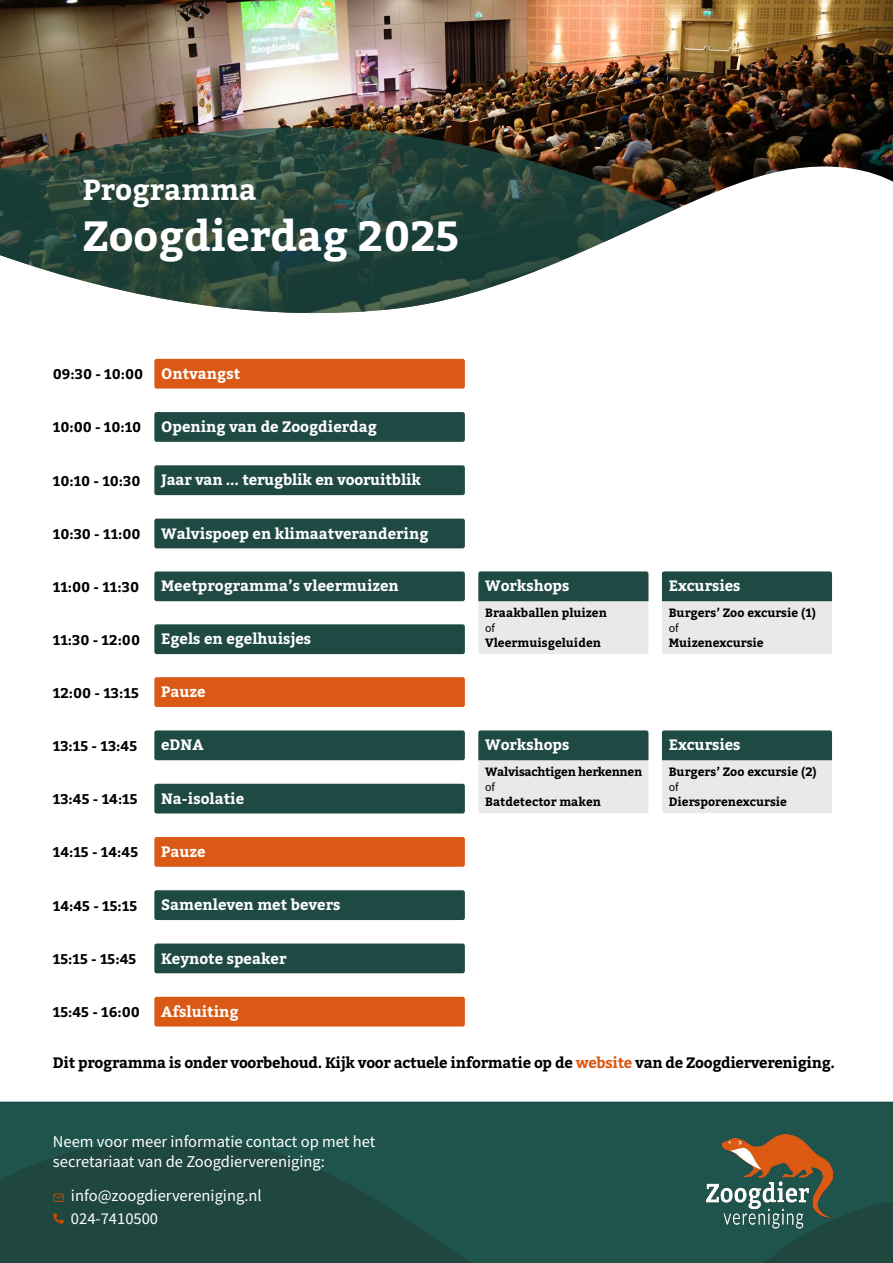
<style>
.page{position:relative;width:893px;height:1263px;background:#fff}
.page>*{position:absolute;margin:0;border:0;box-sizing:border-box;transform-origin:0 0}
.t1{font:700 42px "Bitter";color:#fff}
.t2{font:700 28.95px "Bitter";color:#fff}
.t3{font:16.5px/19.8px "Source Sans Pro";color:#fff}
.t4{font:700 15px "Bitter";color:#fff}
.t5{font:700 15px "Bitter";letter-spacing:-.02em;color:#000}
.t6{font:700 13.95px "Bitter";color:#000}
.t7{font:700 12px "Bitter";color:#000}
.t8{font:700 12px "Bitter";letter-spacing:-.025em;color:#000}
.t9{font:12px "Source Sans Pro";color:#000}
.s1{color:#da5914}
</style>
<div class="page">
<img style="left:0;top:0;width:893px;height:209px">
<svg style="left:0;top:123px;width:676px;height:191px"></svg>
<div style="left:0;top:1102px;width:893px;height:30px;background:#1f544c"></div>
<svg style="left:0;top:1132px;width:893px;height:131px;background:#1f4d46"></svg>
<img style="left:706px;top:1135px;width:126px;height:98px">
<svg style="left:53px;top:1193px;width:11px;height:9px"></svg>
<img style="left:51px;top:1212px;width:15px;height:12px">
<svg style="left:478px;top:571px;width:170px;height:83px;background:#a1b0ad"></svg>
<svg style="left:662px;top:571px;width:170px;height:83px;background:#a1b0ac"></svg>
<svg style="left:478px;top:730px;width:170px;height:83px;background:#a1b0ad"></svg>
<svg style="left:662px;top:730px;width:170px;height:83px;background:#a1b0ac"></svg>
<div style="left:154px;top:359px;width:311px;height:30px;background:#da5914;border-radius:2px"></div>
<div style="left:154px;top:412px;width:311px;height:30px;background:#1f4a43;border-radius:2px"></div>
<div style="left:154px;top:730px;width:311px;height:30px;background:#1f4a43;border-radius:2px"></div>
<div style="left:154px;top:465px;width:311px;height:30px;background:#1f4a43;border-radius:2px"></div>
<div style="left:154px;top:784px;width:311px;height:29px;background:#1f4a43;border-radius:2px"></div>
<div style="left:154px;top:519px;width:311px;height:29px;background:#1f4a43;border-radius:2px"></div>
<div style="left:154px;top:837px;width:311px;height:30px;background:#da5914;border-radius:2px"></div>
<div style="left:154px;top:571px;width:311px;height:30px;background:#1f4a43;border-radius:2px"></div>
<div style="left:154px;top:890px;width:311px;height:30px;background:#1f4a43;border-radius:2px"></div>
<div style="left:154px;top:997px;width:311px;height:29px;background:#da5914;border-radius:2px"></div>
<div style="left:154px;top:677px;width:311px;height:30px;background:#da5914;border-radius:2px"></div>
<div style="left:154px;top:943px;width:311px;height:30px;background:#1f4a43;border-radius:2px"></div>
<div style="left:154px;top:624px;width:311px;height:30px;background:#1f4a43;border-radius:2px"></div>
<h2 class="t2" style="left:83px;top:168px;width:175px">Programma</h2>
<h1 class="t1" style="left:83px;top:204px;width:378px">Zoogdierdag 2025</h1>
<p class="t6" style="left:53px;top:363px;width:92px">09:30 - 10:00</p>
<p class="t6" style="left:53px;top:417px;width:90px">10:00 - 10:10</p>
<p class="t4" style="left:161px;top:362px;width:81px">Ontvangst</p>
<p class="t4" style="left:161px;top:415px;width:217px">Opening van de Zoogdierdag</p>
<p class="t6" style="left:53px;top:470px;width:89px">10:10 - 10:30</p>
<p class="t4" style="left:161px;top:468px;width:261px">Jaar van ... terugblik en vooruitblik</p>
<p class="t6" style="left:53px;top:523px;width:89px">10:30 - 11:00</p>
<p class="t4" style="left:161px;top:522px;width:269px">Walvispoep en klimaatverandering</p>
<p class="t6" style="left:53px;top:576px;width:88px">11:00 - 11:30</p>
<p class="t4" style="left:161px;top:575px;width:239px">Meetprogramma’s vleermuizen</p>
<p class="t6" style="left:53px;top:629px;width:89px">11:30 - 12:00</p>
<p class="t4" style="left:161px;top:627px;width:152px">Egels en egelhuisjes</p>
<p class="t6" style="left:53px;top:682px;width:88px">12:00 - 13:15</p>
<p class="t4" style="left:161px;top:680px;width:46px">Pauze</p>
<p class="t6" style="left:53px;top:735px;width:86px">13:15 - 13:45</p>
<p class="t4" style="left:161px;top:733px;width:44px">eDNA</p>
<p class="t6" style="left:53px;top:788px;width:86px">13:45 - 14:15</p>
<p class="t4" style="left:161px;top:787px;width:85px">Na-isolatie</p>
<p class="t6" style="left:53px;top:842px;width:87px">14:15 - 14:45</p>
<p class="t4" style="left:161px;top:840px;width:46px">Pauze</p>
<p class="t6" style="left:53px;top:895px;width:86px">14:45 - 15:15</p>
<p class="t4" style="left:161px;top:893px;width:181px">Samenleven met bevers</p>
<p class="t6" style="left:53px;top:948px;width:85px">15:15 - 15:45</p>
<p class="t4" style="left:161px;top:947px;width:127px">Keynote speaker</p>
<p class="t6" style="left:53px;top:1001px;width:89px">15:45 - 16:00</p>
<p class="t4" style="left:161px;top:1000px;width:79px">Afsluiting</p>
<p class="t4" style="left:485px;top:575px;width:86px">Workshops</p>
<p class="t4" style="left:669px;top:575px;width:73px">Excursies</p>
<p class="t7" style="left:485px;top:603px;width:123px">Braakballen pluizen</p>
<p class="t9" style="left:485px;top:620px;width:12px">of</p>
<p class="t7" style="left:485px;top:633px;width:117px">Vleermuisgeluiden</p>
<p class="t7" style="left:669px;top:603px;width:149px">Burgers’ Zoo excursie (1)</p>
<p class="t9" style="left:669px;top:620px;width:12px">of</p>
<p class="t7" style="left:669px;top:633px;width:96px">Muizenexcursie</p>
<p class="t4" style="left:485px;top:733px;width:86px">Workshops</p>
<p class="t4" style="left:669px;top:733px;width:73px">Excursies</p>
<p class="t8" style="left:485px;top:762px;width:159px">Walvisachtigen herkennen</p>
<p class="t9" style="left:485px;top:779px;width:12px">of</p>
<p class="t7" style="left:485px;top:792px;width:117px">Batdetector maken</p>
<p class="t7" style="left:669px;top:762px;width:150px">Burgers’ Zoo excursie (2)</p>
<p class="t9" style="left:669px;top:779px;width:12px">of</p>
<p class="t7" style="left:669px;top:792px;width:120px">Diersporenexcursie</p>
<p class="t5" style="left:53px;top:1051px;width:784px">Dit programma is onder voorbehoud. Kijk voor actuele informatie op de <span class="s1">website</span> van de Zoogdiervereniging.</p>
<p class="t3" style="left:53px;top:1132px;width:324px">Neem voor meer informatie contact op met het secretariaat van de Zoogdiervereniging:</p>
<p class="t3" style="left:71px;top:1184px;width:192px;line-height:22.6px">info@zoogdiervereniging.nl<br>024-7410500</p>
</div>
